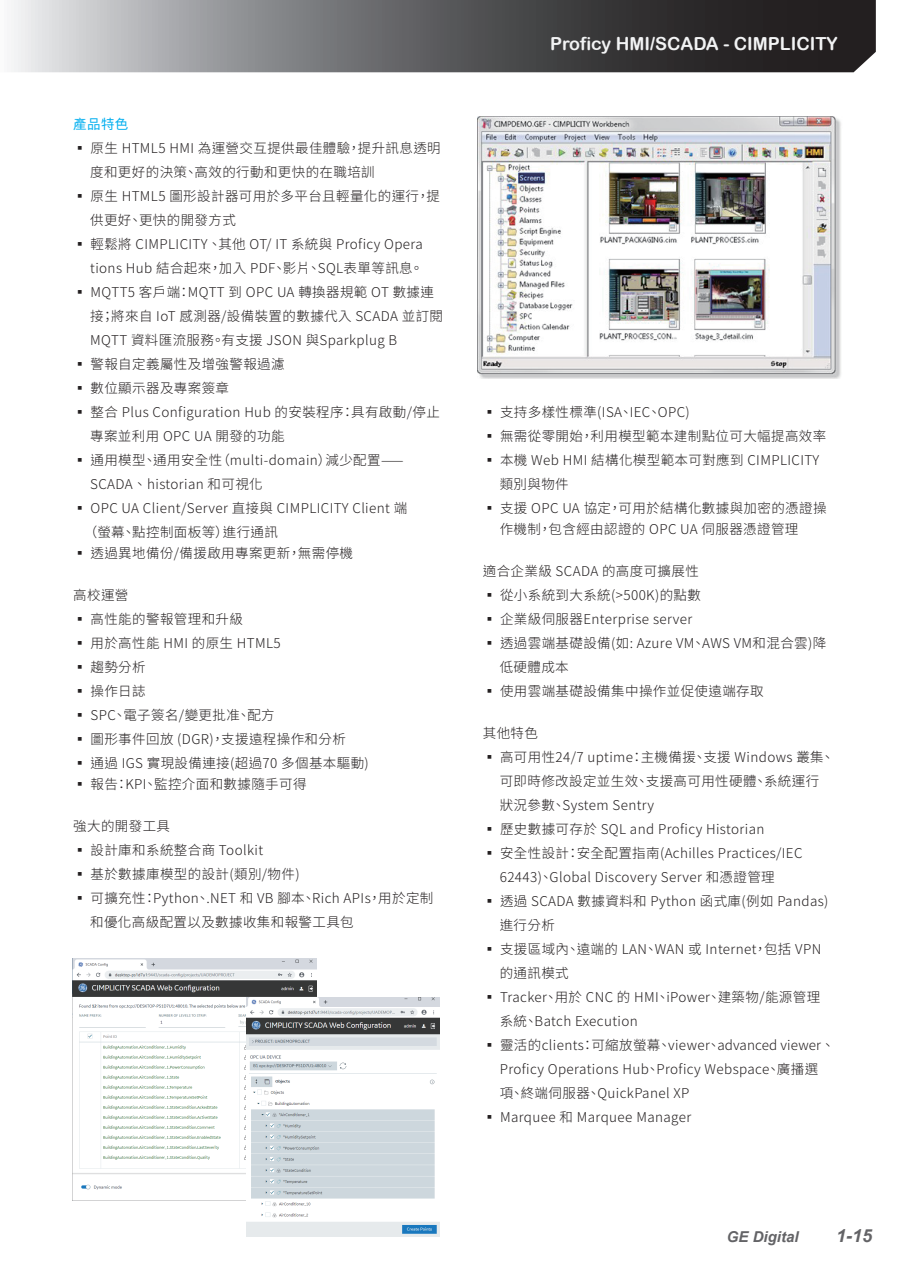
<style>
.page{position:relative;width:910px;height:1280px;background:#fff}
.page>*{position:absolute;margin:0;border:0;box-sizing:border-box;transform-origin:0 0}
.t1{font:18px "Arial Rounded MT Bold";color:#f2f3f4}
.t2{font:italic 700 18px "Arial";color:#636366}
.t3{font:italic 700 15px "Arial";color:#636366}
.t4{font:300 13.5px/24px "Noto Sans CJ Ktc";letter-spacing:.03em;color:#231f20}
.t5{font:13.5px "Noto Sans CJ Ktc";color:#00aeef}
</style>
<div class="page">
<svg style="left:11px;top:0;width:865px;height:72px;background:#68686a"></svg>
<img style="left:73px;top:958px;width:243px;height:243px">
<img style="left:246px;top:998px;width:193px;height:239px">
<img style="left:478px;top:117px;width:363px;height:261px">
<p class="t5" style="left:73px;top:117px;width:57px">產品特色</p>
<p class="t4" style="left:90px;top:136px;width:352px;text-indent:-17px">▪ 原生 HTML5 HMI 為運營交互提供最佳體驗，提升訊息透明度和更好的決策、高效的行動和更快的在職培訓</p>
<p class="t4" style="left:90px;top:184px;width:351px;text-indent:-17px">▪ 原生 HTML5 圖形設計器可用於多平台且輕量化的運行，提供更好、更快的開發方式</p>
<p class="t4" style="left:73px;top:232px;width:351px;text-align:right">▪ 輕鬆將 CIMPLICITY 、其他 OT/ IT 系統與 Proficy Opera tions Hub 結合起來，加入 PDF、影片、SQL表單等訊息。</p>
<p class="t4" style="left:90px;top:280px;width:354px;text-indent:-17px">▪ MQTT5 客戶端：MQTT 到 OPC UA 轉換器規範 OT 數據連接；將來自 IoT 感測器/設備裝置的數據代入 SCADA 並訂閱<br>MQTT 資料匯流服務。有支援 JSON 與Sparkplug B</p>
<p class="t4" style="left:73px;top:352px;width:213px">▪ 警報自定義屬性及增強警報過濾</p>
<p class="t4" style="left:73px;top:376px;width:157px">▪ 數位顯示器及專案簽章</p>
<p class="t4" style="left:90px;top:400px;width:351px;text-indent:-17px">▪ 整合 Plus Configuration Hub 的安裝程序：具有啟動/停止專案並利用 OPC UA 開發的功能</p>
<p class="t4" style="left:90px;top:448px;width:315px;text-indent:-17px">▪ 通用模型、通用安全性（multi-domain）減少配置⸺<br>SCADA 、 historian 和可視化</p>
<p class="t4" style="left:84px;top:496px;width:325px;text-indent:-11px">▪ OPC UA Client/Server 直接與 CIMPLICITY Client 端（螢幕、點控制面板等）進行通訊</p>
<p class="t4" style="left:73px;top:541px;width:281px">▪ 透過異地備份/備援啟用專案更新，無需停機</p>
<p class="t4" style="left:73px;top:583px;width:57px">高校運營</p>
<p class="t4" style="left:73px;top:607px;width:171px">▪ 高性能的警報管理和升級</p>
<p class="t4" style="left:73px;top:631px;width:209px">▪ 用於高性能 HMI 的原生 HTML5</p>
<p class="t4" style="left:73px;top:655px;width:74px">▪ 趨勢分析</p>
<p class="t4" style="left:73px;top:679px;width:74px">▪ 操作日誌</p>
<p class="t4" style="left:73px;top:704px;width:203px">▪ SPC、電子簽名/變更批准、配方</p>
<p class="t4" style="left:73px;top:728px;width:274px">▪ 圖形事件回放 (DGR)，支援遠程操作和分析</p>
<p class="t4" style="left:73px;top:752px;width:297px">▪ 通過 IGS 實現設備連接(超過70 多個基本驅動)</p>
<p class="t4" style="left:73px;top:773px;width:235px">▪ 報告：KPI、監控介面和數據隨手可得</p>
<p class="t4" style="left:73px;top:815px;width:98px">強大的開發工具</p>
<p class="t4" style="left:73px;top:839px;width:191px">▪ 設計庫和系統整合商 Toolkit</p>
<p class="t4" style="left:73px;top:863px;width:228px">▪ 基於數據庫模型的設計(類別/物件)</p>
<p class="t4" style="left:90px;top:887px;width:345px;text-indent:-17px">▪ 可擴充性：Python、.NET 和 VB 腳本、Rich APIs，用於定制和優化高級配置以及數據收集和報警工具包</p>
<h1 class="t1" style="left:550px;top:33px;width:289px">Proficy HMI/SCADA - CIMPLICITY</h1>
<p class="t4" style="left:483px;top:400px;width:209px">▪ 支持多樣性標準(ISA、IEC、OPC)</p>
<p class="t4" style="left:483px;top:424px;width:345px">▪ 無需從零開始，利用模型範本建制點位可大幅提高效率</p>
<p class="t4" style="left:500px;top:448px;width:321px;text-indent:-17px">▪ 本機 Web HMI 結構化模型範本可對應到 CIMPLICITY類別與物件</p>
<p class="t4" style="left:500px;top:498px;width:328px;line-height:21px;text-indent:-17px">▪ 支援 OPC UA 協定，可用於結構化數據與加密的憑證操作機制，包含經由認證的 OPC UA 伺服器憑證管理</p>
<p class="t4" style="left:483px;top:559px;width:218px">適合企業級 SCADA 的高度可擴展性</p>
<p class="t4" style="left:483px;top:583px;width:220px">▪ 從小系統到大系統(&gt;500K)的點數</p>
<p class="t4" style="left:483px;top:607px;width:211px">▪ 企業級伺服器Enterprise server</p>
<p class="t4" style="left:500px;top:631px;width:328px;text-indent:-17px">▪ 透過雲端基礎設備(如: Azure VM、AWS VM和混合雲)降低硬體成本</p>
<p class="t4" style="left:483px;top:679px;width:282px">▪ 使用雲端基礎設備集中操作並促使遠端存取</p>
<p class="t4" style="left:483px;top:721px;width:57px">其他特色</p>
<p class="t4" style="left:500px;top:745px;width:336px;text-indent:-17px">▪ 高可用性24/7 uptime：主機備援、支援 Windows 叢集、可即時修改設定並生效、支援高可用性硬體、系統運行狀況參數、System Sentry</p>
<p class="t4" style="left:483px;top:817px;width:283px">▪ 歷史數據可存於 SQL and Proficy Historian</p>
<p class="t4" style="left:500px;top:841px;width:304px;text-indent:-17px">▪ 安全性設計：安全配置指南(Achilles Practices/IEC<br>62443)、Global Discovery Server 和憑證管理</p>
<p class="t4" style="left:500px;top:889px;width:330px;text-indent:-17px">▪ 透過 SCADA 數據資料和 Python 函式庫(例如 Pandas)進行分析</p>
<p class="t4" style="left:500px;top:937px;width:323px;text-indent:-17px">▪ 支援區域內、遠端的 LAN、WAN 或 Internet，包括 VPN的通訊模式</p>
<p class="t4" style="left:500px;top:985px;width:322px;text-indent:-17px">▪ Tracker、用於 CNC 的 HMI、iPower、建築物/能源管理系統、Batch Execution</p>
<p class="t4" style="left:500px;top:1033px;width:336px;text-indent:-17px">▪ 靈活的clients：可縮放螢幕、viewer、advanced viewer 、<br>Proficy Operations Hub、Proficy Webspace、廣播選項、終端伺服器、QuickPanel XP</p>
<p class="t4" style="left:483px;top:1105px;width:210px">▪ Marquee 和 Marquee Manager</p>
<p class="t3" style="left:727px;top:1226px;width:73px">GE Digital</p>
<h1 class="t2" style="left:836px;top:1223px;width:38px">1-15</h1>
</div>
